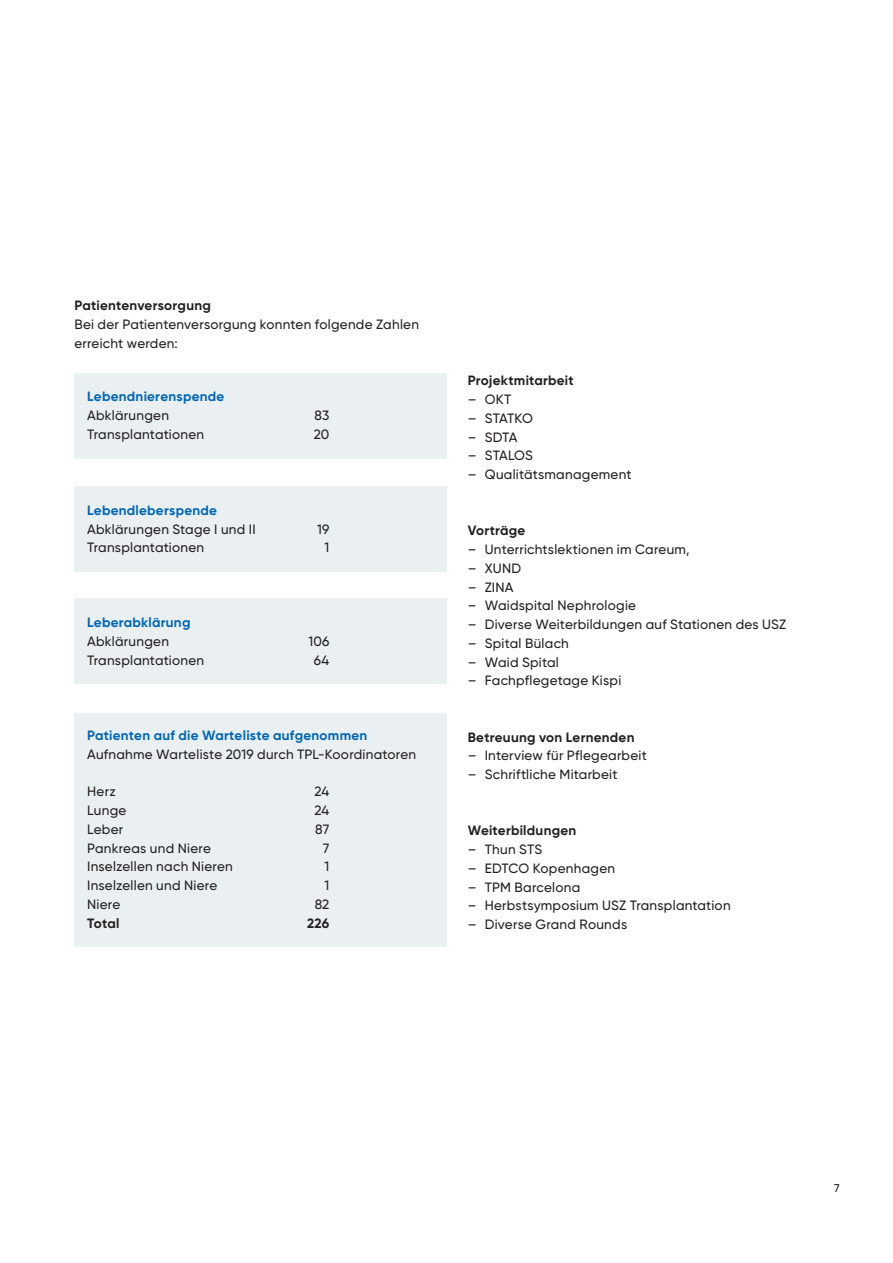
<style>
.page{position:relative;width:893px;height:1263px;background:#fff}
.page>*{position:absolute;margin:0;border:0;box-sizing:border-box;transform-origin:0 0}
.t1{font:500 13.5px/18.8px "USZ Gilroy";letter-spacing:.02em;color:#231f20}
.t2{font:700 13.5px "USZ Gilroy";letter-spacing:.02em;color:#231f20}
.t3{font:700 13.5px "USZ Gilroy";letter-spacing:.02em;color:#0166b3}
.t4{font:500 11.25px "USZ Gilroy";color:#231f20}
</style>
<div class="page">
<div style="left:74px;top:374px;width:372px;height:85px;background:#eaf0f2"></div>
<div style="left:74px;top:713px;width:372px;height:234px;background:#eaf0f2"></div>
<div style="left:74px;top:486px;width:372px;height:86px;background:#eaf0f2"></div>
<div style="left:74px;top:599px;width:372px;height:85px;background:#eaf0f2"></div>
<p class="t2" style="left:74px;top:297px;width:138px">Patientenversorgung</p>
<p class="t1" style="left:74px;top:315px;width:346px">Bei der Patientenversorgung konnten folgende Zahlen erreicht werden:</p>
<p class="t3" style="left:87px;top:388px;width:139px">Lebendnierenspende</p>
<p class="t1" style="left:87px;top:406px;width:83px">Abklärungen</p>
<p class="t1" style="left:314px;top:406px;width:16px">83</p>
<p class="t1" style="left:87px;top:425px;width:118px">Transplantationen</p>
<p class="t1" style="left:314px;top:425px;width:17px">20</p>
<p class="t3" style="left:87px;top:502px;width:131px">Lebendleberspende</p>
<p class="t1" style="left:87px;top:519px;width:170px">Abklärungen Stage I und II</p>
<p class="t1" style="left:317px;top:519px;width:14px">19</p>
<p class="t1" style="left:87px;top:538px;width:118px">Transplantationen</p>
<p class="t1" style="left:325px;top:538px;width:6px">1</p>
<p class="t3" style="left:87px;top:614px;width:105px">Leberabklärung</p>
<p class="t1" style="left:87px;top:632px;width:83px">Abklärungen</p>
<p class="t1" style="left:308px;top:632px;width:23px">106</p>
<p class="t1" style="left:87px;top:651px;width:118px">Transplantationen</p>
<p class="t1" style="left:314px;top:651px;width:17px">64</p>
<p class="t3" style="left:87px;top:727px;width:282px">Patienten auf die Warteliste aufgenommen</p>
<p class="t1" style="left:87px;top:744px;width:330px">Aufnahme Warteliste 2019 durch TPL-Koordinatoren</p>
<p class="t1" style="left:87px;top:782px;width:30px">Herz</p>
<p class="t1" style="left:314px;top:782px;width:17px">24</p>
<p class="t1" style="left:87px;top:801px;width:41px">Lunge</p>
<p class="t1" style="left:314px;top:801px;width:17px">24</p>
<p class="t1" style="left:87px;top:819px;width:38px">Leber</p>
<p class="t1" style="left:315px;top:819px;width:16px">87</p>
<p class="t1" style="left:87px;top:838px;width:125px">Pankreas und Niere</p>
<p class="t1" style="left:323px;top:838px;width:8px">7</p>
<p class="t1" style="left:87px;top:857px;width:147px">Inselzellen nach Nieren</p>
<p class="t1" style="left:325px;top:857px;width:6px">1</p>
<p class="t1" style="left:87px;top:876px;width:132px">Inselzellen und Niere</p>
<p class="t1" style="left:325px;top:876px;width:6px">1</p>
<p class="t1" style="left:87px;top:894px;width:35px">Niere</p>
<p class="t1" style="left:315px;top:894px;width:16px">82</p>
<p class="t2" style="left:87px;top:914px;width:34px">Total</p>
<p class="t2" style="left:307px;top:914px;width:24px">226</p>
<p class="t2" style="left:468px;top:372px;width:107px">Projektmitarbeit</p>
<p class="t1" style="left:468px;top:390px;width:45px">– OKT</p>
<p class="t1" style="left:468px;top:409px;width:67px">– STATKO</p>
<p class="t1" style="left:468px;top:427px;width:51px">– SDTA</p>
<p class="t1" style="left:468px;top:446px;width:67px">– STALOS</p>
<p class="t1" style="left:468px;top:465px;width:165px">– Qualitätsmanagement</p>
<p class="t2" style="left:468px;top:522px;width:59px">Vorträge</p>
<p class="t1" style="left:468px;top:540px;width:223px">– Unterrichtslektionen im Careum,</p>
<p class="t1" style="left:468px;top:559px;width:55px">– XUND</p>
<p class="t1" style="left:468px;top:577px;width:47px">– ZINA</p>
<p class="t1" style="left:468px;top:596px;width:170px">– Waidspital Nephrologie</p>
<p class="t1" style="left:468px;top:615px;width:320px">– Diverse Weiterbildungen auf Stationen des USZ</p>
<p class="t1" style="left:468px;top:634px;width:103px">– Spital Bülach</p>
<p class="t1" style="left:468px;top:652px;width:93px">– Waid Spital</p>
<p class="t1" style="left:468px;top:671px;width:155px">– Fachpflegetage Kispi</p>
<p class="t2" style="left:468px;top:728px;width:168px">Betreuung von Lernenden</p>
<p class="t1" style="left:468px;top:746px;width:181px">– Interview für Pflegearbeit</p>
<p class="t1" style="left:468px;top:765px;width:151px">– Schriftliche Mitarbeit</p>
<p class="t2" style="left:468px;top:822px;width:110px">Weiterbildungen</p>
<p class="t1" style="left:468px;top:840px;width:76px">– Thun STS</p>
<p class="t1" style="left:468px;top:859px;width:149px">– EDTCO Kopenhagen</p>
<p class="t1" style="left:468px;top:877px;width:114px">– TPM Barcelona</p>
<p class="t1" style="left:468px;top:896px;width:264px">– Herbstsymposium USZ Transplantation</p>
<p class="t1" style="left:468px;top:915px;width:161px">– Diverse Grand Rounds</p>
<p class="t4" style="left:834px;top:1181px;width:7px">7</p>
</div>
